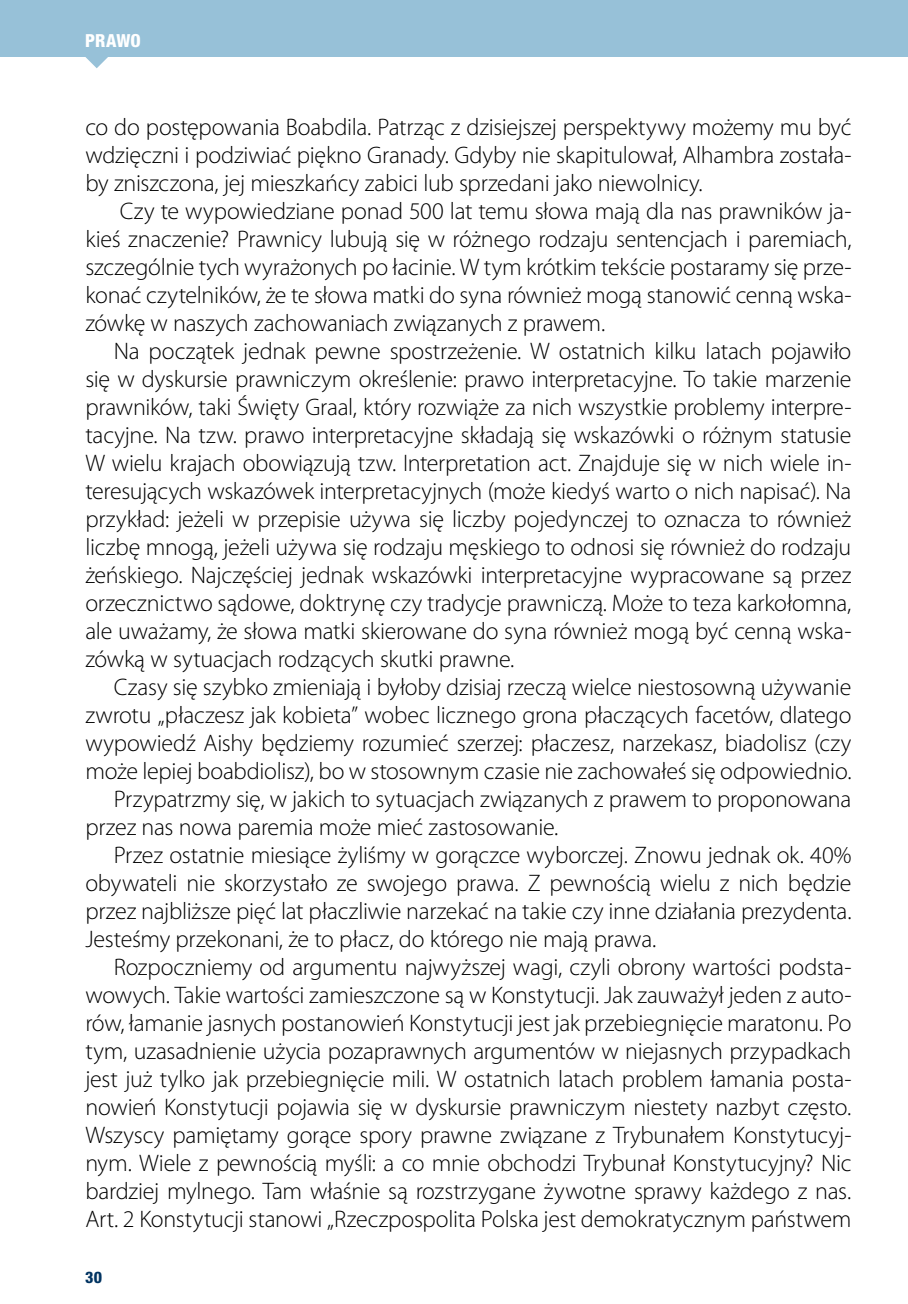
<style>
.page{position:relative;width:908px;height:1304px;background:#fff}
.page>*{position:absolute;margin:0;border:0;box-sizing:border-box;transform-origin:0 0}
.t1{font:300 24px/28px "Myriad Pro";letter-spacing:-.01em;color:#000;text-align:justify}
.t2{font:800 condensed 18px "Helvetica Neue LT Pro";letter-spacing:.005em;color:#fff}
.t3{font:800 condensed 16px "Helvetica Neue LT Pro";color:#003361}
</style>
<div class="page">
<div style="left:0;top:0;width:907px;height:57px;background:#97c1d8"></div>
<svg style="left:85px;top:57px;width:23px;height:11px"></svg>
<p class="t2" style="left:85px;top:29px;width:57px">PRAWO</p>
<p class="t1" style="left:85px;top:113px;width:767px">co do postępowania Boabdila. Patrząc z dzisiejszej perspektywy możemy mu być wdzięczni i podziwiać piękno Granady. Gdyby nie skapitulował, Alhambra została&shy;by zniszczona, jej mieszkańcy zabici lub sprzedani jako niewolnicy.</p>
<p class="t1" style="left:85px;top:197px;width:767px;text-indent:34px">Czy te wypowiedziane ponad 500 lat temu słowa mają dla nas prawników ja&shy;kieś znaczenie? Prawnicy lubują się w różnego rodzaju sentencjach i paremiach, szczególnie tych wyrażonych po łacinie. W tym krótkim tekście postaramy się prze&shy;konać czytelników, że te słowa matki do syna również mogą stanowić cenną wska&shy;zówkę w naszych zachowaniach związanych z prawem.</p>
<p class="t1" style="left:85px;top:337px;width:767px;text-indent:28px">Na początek jednak pewne spostrzeżenie. W ostatnich kilku latach pojawiło się w dyskursie prawniczym określenie: prawo interpretacyjne. To takie marzenie prawników, taki Święty Graal, który rozwiąże za nich wszystkie problemy interpre&shy;tacyjne. Na tzw. prawo interpretacyjne składają się wskazówki o różnym statusie W wielu krajach obowiązują tzw. Interpretation act. Znajduje się w nich wiele in&shy;teresujących wskazówek interpretacyjnych (może kiedyś warto o nich napisać). Na przykład: jeżeli w przepisie używa się liczby pojedynczej to oznacza to również liczbę mnogą, jeżeli używa się rodzaju męskiego to odnosi się również do rodzaju żeńskiego. Najczęściej jednak wskazówki interpretacyjne wypracowane są przez orzecznictwo sądowe, doktrynę czy tradycje prawniczą. Może to teza karkołomna, ale uważamy, że słowa matki skierowane do syna również mogą być cenną wska&shy;zówką w sytuacjach rodzących skutki prawne.</p>
<p class="t1" style="left:114px;top:673px;width:738px">Czasy się szybko zmieniają i byłoby dzisiaj rzeczą wielce niestosowną używanie</p>
<p class="t1" style="left:85px;top:701px;width:767px">zwrotu „płaczesz jak kobieta” wobec licznego grona płaczących facetów, dlatego</p>
<p class="t1" style="left:85px;top:729px;width:767px">wypowiedź Aishy będziemy rozumieć szerzej: płaczesz, narzekasz, biadolisz (czy</p>
<p class="t1" style="left:85px;top:757px;width:767px">może lepiej boabdiolisz), bo w stosownym czasie nie zachowałeś się odpowiednio.</p>
<p class="t1" style="left:114px;top:785px;width:738px">Przypatrzmy się, w jakich to sytuacjach związanych z prawem to proponowana</p>
<p class="t1" style="left:85px;top:813px;width:474px">przez nas nowa paremia może mieć zastosowanie.</p>
<p class="t1" style="left:114px;top:841px;width:738px">Przez ostatnie miesiące żyliśmy w gorączce wyborczej. Znowu jednak ok. 40%</p>
<p class="t1" style="left:85px;top:869px;width:767px">obywateli nie skorzystało ze swojego prawa. Z pewnością wielu z nich będzie</p>
<p class="t1" style="left:85px;top:897px;width:767px">przez najbliższe pięć lat płaczliwie narzekać na takie czy inne działania prezydenta.</p>
<p class="t1" style="left:85px;top:925px;width:572px">Jesteśmy przekonani, że to płacz, do którego nie mają prawa.</p>
<p class="t1" style="left:114px;top:953px;width:739px">Rozpoczniemy od argumentu najwyższej wagi, czyli obrony wartości podsta-</p>
<p class="t1" style="left:85px;top:981px;width:767px">wowych. Takie wartości zamieszczone są w Konstytucji. Jak zauważył jeden z auto-</p>
<p class="t1" style="left:85px;top:1009px;width:767px">rów, łamanie jasnych postanowień Konstytucji jest jak przebiegnięcie maratonu. Po</p>
<p class="t1" style="left:85px;top:1037px;width:767px">tym, uzasadnienie użycia pozaprawnych argumentów w niejasnych przypadkach</p>
<p class="t1" style="left:85px;top:1065px;width:767px">jest już tylko jak przebiegnięcie mili. W ostatnich latach problem łamania posta-</p>
<p class="t1" style="left:85px;top:1093px;width:767px">nowień Konstytucji pojawia się w dyskursie prawniczym niestety nazbyt często.</p>
<p class="t1" style="left:85px;top:1121px;width:767px">Wszyscy pamiętamy gorące spory prawne związane z Trybunałem Konstytucyj-</p>
<p class="t1" style="left:85px;top:1149px;width:767px">nym. Wiele z pewnością myśli: a co mnie obchodzi Trybunał Konstytucyjny? Nic</p>
<p class="t1" style="left:85px;top:1177px;width:767px">bardziej mylnego. Tam właśnie są rozstrzygane żywotne sprawy każdego z nas.</p>
<p class="t1" style="left:85px;top:1205px;width:767px">Art. 2 Konstytucji stanowi „Rzeczpospolita Polska jest demokratycznym państwem</p>
<p class="t3" style="left:85px;top:1267px;width:18px">30</p>
</div>
